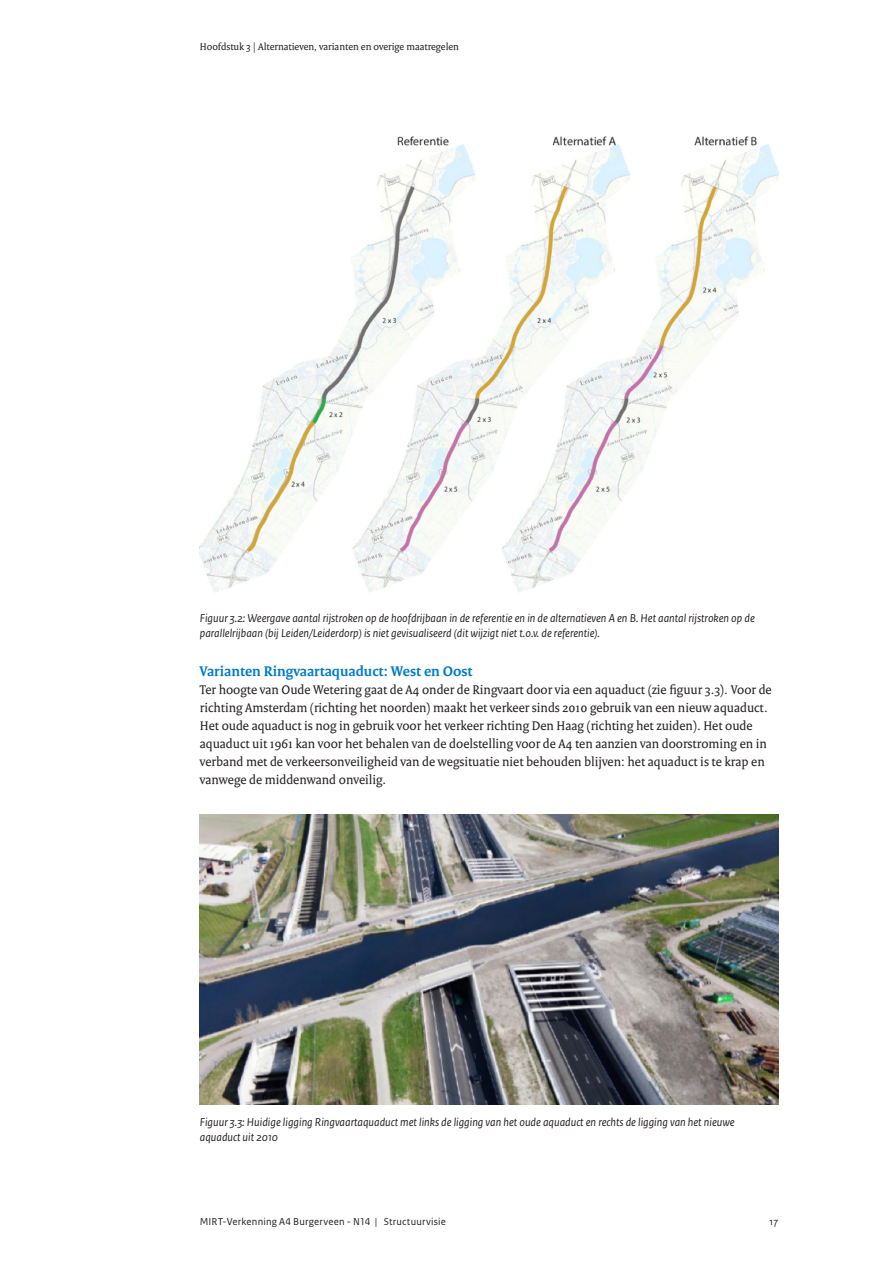
<style>
.page{position:relative;width:893px;height:1263px;background:#fff}
.page>*{position:absolute;margin:0;border:0;box-sizing:border-box;transform-origin:0 0}
._08_RO_Alineakop{font:700 15px "Rijksoverheid Serif";color:#007bc7}
._06_RO_Broodtekst{font:13.5px/18px "Rijksoverheid Serif";color:#231f20}
.t1{font:italic 12px/15px "Rijksoverheid Sans Text";color:#231f20}
.t2{font:10.5px "Rijksoverheid Serif";color:#231f20}
.t3{font:10.5px "Rijksoverheid Sans Text";letter-spacing:.015em;color:#231f20}
</style>
<div class="page">
<img style="left:200px;top:136px;width:578px;height:456px">
<img style="left:200px;top:814px;width:578px;height:290px">
<p class="t2" style="left:200px;top:41px;width:261px">Hoofdstuk 3 | Alternatieven, varianten en overige maatregelen</p>
<p class="t1" style="left:200px;top:611px;width:556px">Figuur 3.2: Weergave aantal rijstroken op de hoofdrijbaan in de referentie en in de alternatieven A en B. Het aantal rijstroken op de parallelrijbaan (bij Leiden/Leiderdorp) is niet gevisualiseerd (dit wijzigt niet t.o.v. de referentie).</p>
<h3 class="_08_RO_Alineakop" style="left:200px;top:662px;width:274px">Varianten Ringvaartaquaduct: West en Oost</h3>
<p class="_06_RO_Broodtekst" style="left:200px;top:681px;width:573px">Ter hoogte van Oude Wetering gaat de A4 onder de Ringvaart door via een aquaduct (zie figuur 3.3). Voor de richting Amsterdam (richting het noorden) maakt het verkeer sinds 2010 gebruik van een nieuw aquaduct.<br>Het oude aquaduct is nog in gebruik voor het verkeer richting Den Haag (richting het zuiden). Het oude aquaduct uit 1961 kan voor het behalen van de doelstelling voor de A4 ten aanzien van doorstroming en in verband met de verkeersonveiligheid van de wegsituatie niet behouden blijven: het aquaduct is te krap en vanwege de middenwand onveilig.</p>
<p class="t1" style="left:200px;top:1115px;width:536px">Figuur 3.3: Huidige ligging Ringvaartaquaduct met links de ligging van het oude aquaduct en rechts de ligging van het nieuwe aquaduct uit 2010</p>
<p class="t3" style="left:200px;top:1215px;width:248px">MIRT-Verkenning A4 Burgerveen - N14 | Structuurvisie</p>
<p class="t3" style="left:769px;top:1215px;width:10px">17</p>
</div>
